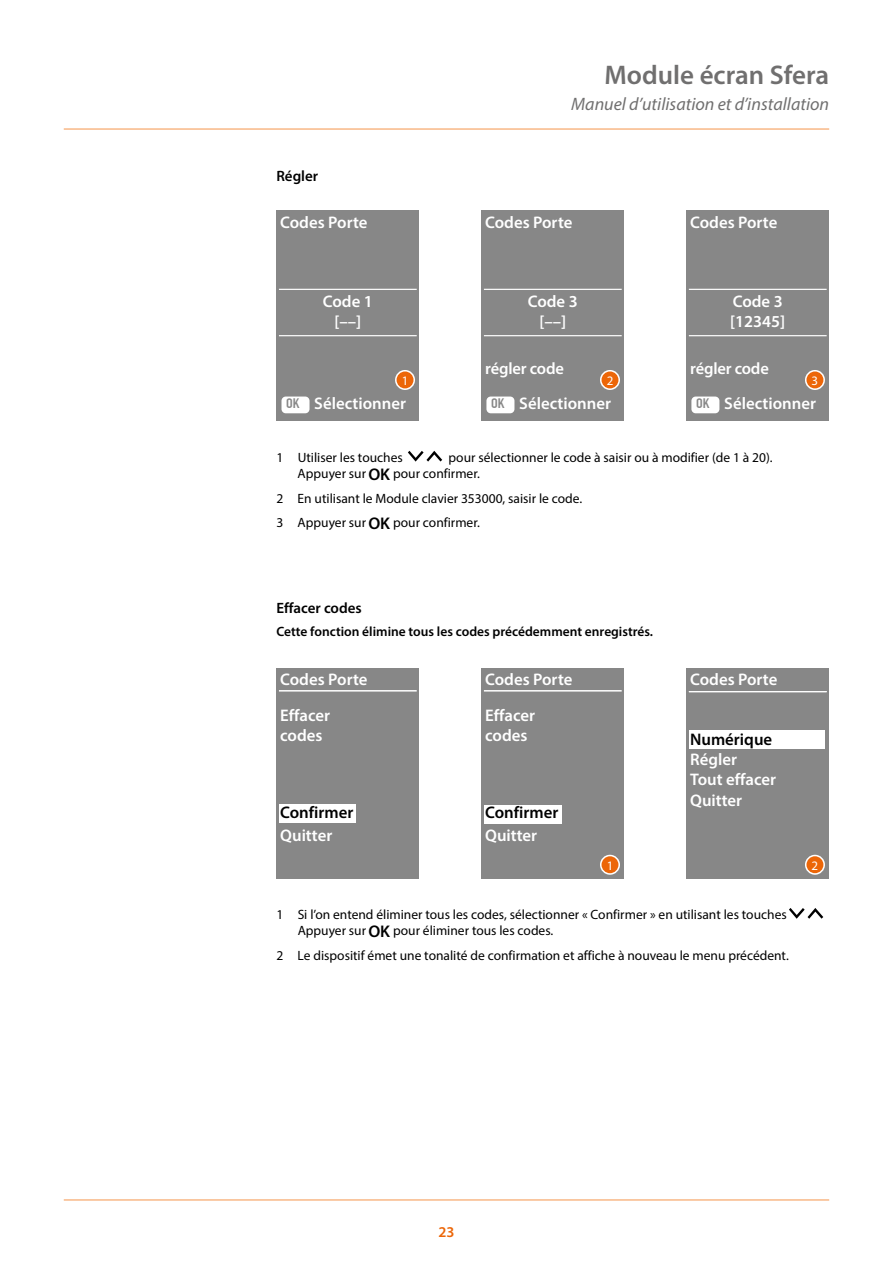
<style>
.page{position:relative;width:893px;height:1263px;background:#fff}
.page>*{position:absolute;margin:0;border:0;box-sizing:border-box;transform-origin:0 0}
.t1{font:600 27px "Myriad Pro";color:#706f6f}
.t2{font:italic 18px "Myriad Pro";color:#706f6f}
.t3{font:600 16.8px/20.1px "Myriad Pro";color:#fff}
.t4{font:600 16.8px "Myriad Pro";color:#000}
.t5{font:600 16.5px "Myriad Pro";letter-spacing:-.01em;color:#fff}
.t6{font:600 15px "Myriad Pro";color:#000}
.t7{font:600 15px "Myriad Pro";color:#ec6608}
.t8{font:13.5px/16.2px "Myriad Pro";color:#000}
.t9{font:600 13.5px "Myriad Pro";color:#000}
.t10{font:13.05px "Myriad Pro";color:#fff}
.s1{font-family:"DIN Condensed";font-weight:700;font-size:13.5px;color:#878787}
.s2{font-weight:600;font-size:16.95px}
</style>
<div class="page">
<hr style="left:64px;top:128px;width:765px;height:2px;background:#f8b887">
<hr style="left:64px;top:1199px;width:765px;height:2px;background:#f8b887">
<div style="left:276px;top:668px;width:143px;height:210px;background:#878787"></div>
<hr style="left:279px;top:690px;width:138px;height:1px;background:#fff">
<div style="left:279px;top:804px;width:76px;height:18px;background:#fff"></div>
<div style="left:481px;top:668px;width:143px;height:210px;background:#878787"></div>
<hr style="left:484px;top:690px;width:138px;height:1px;background:#fff">
<div style="left:484px;top:805px;width:77px;height:19px;background:#fff"></div>
<svg style="left:600px;top:855px;width:20px;height:20px"></svg>
<div style="left:601px;top:856px;width:17px;height:17px;background:#ec6608;border-radius:50%"></div>
<div style="left:686px;top:668px;width:143px;height:210px;background:#878787"></div>
<hr style="left:689px;top:691px;width:138px;height:1px;background:#fff">
<div style="left:689px;top:731px;width:136px;height:18px;background:#fff"></div>
<svg style="left:805px;top:855px;width:20px;height:20px"></svg>
<div style="left:806px;top:856px;width:17px;height:17px;background:#ec6608;border-radius:50%"></div>
<div style="left:276px;top:210px;width:143px;height:211px;background:#878787"></div>
<hr style="left:279px;top:335px;width:138px;height:1px;background:#fff">
<hr style="left:279px;top:289px;width:138px;height:1px;background:#fff">
<div style="left:281px;top:396px;width:28px;height:17px;background:#fff;border-radius:4px"></div>
<svg style="left:395px;top:370px;width:20px;height:20px"></svg>
<div style="left:397px;top:371px;width:16px;height:17px;background:#ec6608;border-radius:50%"></div>
<div style="left:481px;top:210px;width:143px;height:211px;background:#878787"></div>
<hr style="left:484px;top:335px;width:138px;height:1px;background:#fff">
<hr style="left:484px;top:289px;width:138px;height:1px;background:#fff">
<div style="left:486px;top:396px;width:28px;height:17px;background:#fff;border-radius:4px"></div>
<svg style="left:600px;top:370px;width:20px;height:20px"></svg>
<div style="left:601px;top:371px;width:17px;height:17px;background:#ec6608;border-radius:50%"></div>
<div style="left:686px;top:210px;width:143px;height:211px;background:#878787"></div>
<hr style="left:689px;top:335px;width:138px;height:1px;background:#fff">
<hr style="left:689px;top:289px;width:138px;height:1px;background:#fff">
<div style="left:691px;top:396px;width:28px;height:17px;background:#fff;border-radius:4px"></div>
<svg style="left:805px;top:370px;width:20px;height:20px"></svg>
<div style="left:806px;top:371px;width:17px;height:17px;background:#ec6608;border-radius:50%"></div>
<svg style="left:408px;top:451px;width:34px;height:11px"></svg>
<svg style="left:789px;top:908px;width:34px;height:11px"></svg>
<p class="t6" style="left:276px;top:167px;width:43px">Régler</p>
<p class="t3" style="left:280px;top:211px;width:89px">Codes Porte</p>
<p class="t3" style="left:323px;top:291px;width:51px;text-align:center">Code 1 [––]</p>
<p class="t10" style="left:402px;top:372px;width:8px">1</p>
<p class="t3" style="left:286px;top:393px;width:121px"><span class="s1">OK</span> Sélectionner</p>
<h1 class="t1" style="left:604px;top:58px;width:226px">Module écran Sfera</h1>
<h2 class="t2" style="left:571px;top:93px;width:259px">Manuel d’utilisation et d’installation</h2>
<p class="t3" style="left:485px;top:211px;width:89px">Codes Porte</p>
<p class="t3" style="left:690px;top:211px;width:89px">Codes Porte</p>
<p class="t3" style="left:528px;top:291px;width:51px;text-align:center">Code 3 [––]</p>
<p class="t5" style="left:485px;top:358px;width:80px">régler code</p>
<p class="t3" style="left:491px;top:393px;width:121px"><span class="s1">OK</span> Sélectionner</p>
<p class="t10" style="left:607px;top:372px;width:8px">2</p>
<p class="t3" style="left:730px;top:291px;width:57px">Code 3 [12345]</p>
<p class="t5" style="left:690px;top:358px;width:80px">régler code</p>
<p class="t3" style="left:696px;top:393px;width:121px"><span class="s1">OK</span> Sélectionner</p>
<p class="t10" style="left:812px;top:372px;width:8px">3</p>
<p class="t8" style="left:298px;top:449px;width:477px;text-indent:151px">pour sélectionner le code à saisir ou à modifier (de 1 à 20).<br>Appuyer sur <span class="s2">OK</span> pour confirmer.</p>
<p class="t8" style="left:276px;top:485px;width:307px;line-height:24.8px">2 En utilisant le Module clavier 353000, saisir le code.<br>3 Appuyer sur <span class="s2">OK</span> pour confirmer.</p>
<p class="t8" style="left:276px;top:449px;width:128px">1 Utiliser les touches</p>
<p class="t6" style="left:276px;top:598px;width:87px">Effacer codes</p>
<p class="t9" style="left:276px;top:623px;width:378px">Cette fonction élimine tous les codes précédemment enregistrés.</p>
<p class="t3" style="left:280px;top:660px;width:89px;line-height:36.5px">Codes Porte<br>Effacer</p>
<p class="t3" style="left:280px;top:725px;width:44px">codes</p>
<p class="t4" style="left:280px;top:802px;width:75px">Confirmer</p>
<p class="t3" style="left:280px;top:825px;width:54px">Quitter</p>
<p class="t3" style="left:485px;top:660px;width:89px;line-height:36.5px">Codes Porte<br>Effacer</p>
<p class="t3" style="left:485px;top:725px;width:44px">codes</p>
<p class="t4" style="left:485px;top:802px;width:75px">Confirmer</p>
<p class="t3" style="left:485px;top:825px;width:54px">Quitter</p>
<p class="t10" style="left:607px;top:857px;width:8px">1</p>
<p class="t3" style="left:690px;top:668px;width:89px">Codes Porte</p>
<p class="t4" style="left:690px;top:729px;width:84px">Numérique</p>
<p class="t3" style="left:690px;top:749px;width:87px">Régler<br>Tout effacer<br>Quitter</p>
<p class="t8" style="left:298px;top:906px;width:491px;text-indent:-21px">1 Si l’on entend éliminer tous les codes, sélectionner « Confirmer » en utilisant les touches<br>Appuyer sur <span class="s2">OK</span> pour éliminer tous les codes.</p>
<p class="t8" style="left:276px;top:947px;width:514px">2 Le dispositif émet une tonalité de confirmation et affiche à nouveau le menu précédent.</p>
<p class="t10" style="left:812px;top:857px;width:8px">2</p>
<p class="t7" style="left:438px;top:1222px;width:18px">23</p>
</div>
